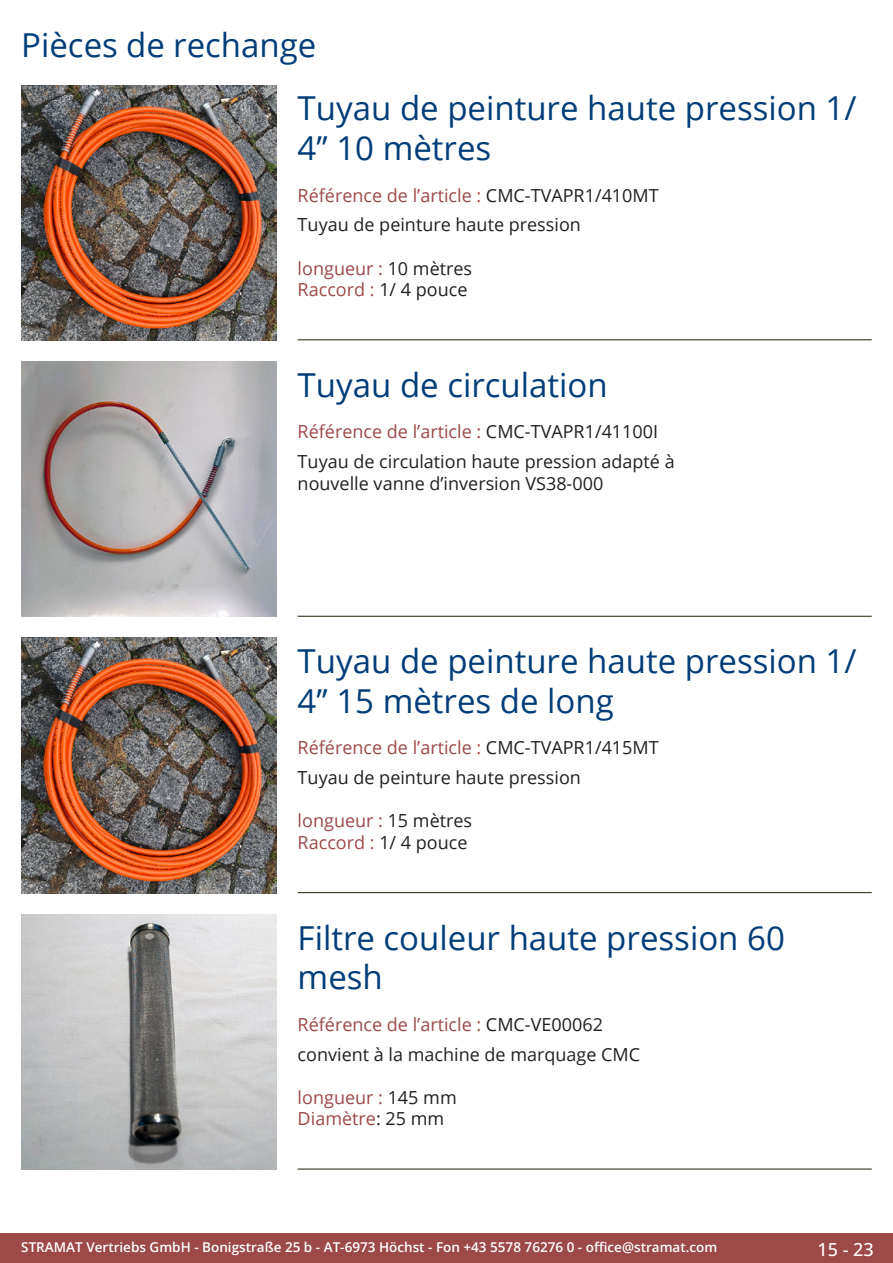
<style>
.page{position:relative;width:893px;height:1263px;background:#fff}
.page>*{position:absolute;margin:0;border:0;box-sizing:border-box;transform-origin:0 0}
.Produkttitel{font:33px/39.6px "Open Sans";color:#003d78}
.RastTitel{font:33px "Open Sans";color:#003d78}
.Beschreibung_Text{font:18px/21.6px "Open Sans";color:#231f20}
.TechDaten_Überschrif{font:18px "Open Sans";color:#9c4948}
.Beschreibung_Text-2{font:18px/21.6px "Open Sans";color:#9c4948}
.t1{font:500 18px "Open Sans";color:#fff}
.t2{font:600 13.5px "Open Sans";color:#fff}
.s1{color:#231f20}
</style>
<div class="page">
<div style="left:0;top:1233px;width:893px;height:30px;background:#9c4948"></div>
<hr style="left:298px;top:340px;width:574px;height:1px;background:#201d08">
<hr style="left:298px;top:616px;width:574px;height:1px;background:#201d08">
<hr style="left:298px;top:892px;width:574px;height:1px;background:#201d08">
<hr style="left:298px;top:1169px;width:574px;height:1px;background:#201d08">
<img style="left:21px;top:85px;width:255px;height:255px">
<img style="left:21px;top:361px;width:255px;height:256px">
<img style="left:21px;top:638px;width:255px;height:255px">
<img style="left:21px;top:914px;width:255px;height:255px">
<p class="RastTitel" style="left:21px;top:22px;width:297px">Pièces de rechange</p>
<p class="Produkttitel" style="left:298px;top:88px;width:560px">Tuyau de peinture haute pression 1/<br>4’’ 10 mètres</p>
<p class="TechDaten_Überschrif" style="left:298px;top:183px;width:363px">Référence de l’article : <span class="s1">CMC-TVAPR1/410MT</span></p>
<p class="Beschreibung_Text" style="left:298px;top:214px;width:285px">Tuyau de peinture haute pression</p>
<p class="Beschreibung_Text-2" style="left:298px;top:257px;width:176px">longueur : <span class="s1">10 mètres<br></span>Raccord : <span class="s1">1/ 4 pouce</span></p>
<p class="Produkttitel" style="left:298px;top:364px;width:312px">Tuyau de circulation</p>
<p class="TechDaten_Überschrif" style="left:298px;top:420px;width:362px">Référence de l’article : <span class="s1">CMC-TVAPR1/41100I</span></p>
<p class="Beschreibung_Text" style="left:298px;top:450px;width:379px">Tuyau de circulation haute pression adapté à nouvelle vanne d’inversion VS38-000</p>
<p class="Produkttitel" style="left:298px;top:640px;width:560px">Tuyau de peinture haute pression 1/<br>4’’ 15 mètres de long</p>
<p class="TechDaten_Überschrif" style="left:298px;top:735px;width:363px">Référence de l’article : <span class="s1">CMC-TVAPR1/415MT</span></p>
<p class="Beschreibung_Text" style="left:298px;top:766px;width:285px">Tuyau de peinture haute pression</p>
<p class="Beschreibung_Text-2" style="left:298px;top:810px;width:176px">longueur : <span class="s1">15 mètres<br></span>Raccord : <span class="s1">1/ 4 pouce</span></p>
<p class="Produkttitel" style="left:298px;top:917px;width:489px">Filtre couleur haute pression 60 mesh</p>
<p class="TechDaten_Überschrif" style="left:298px;top:1012px;width:307px">Référence de l’article : <span class="s1">CMC-VE00062</span></p>
<p class="Beschreibung_Text" style="left:298px;top:1043px;width:344px">convient à la machine de marquage CMC</p>
<p class="Beschreibung_Text-2" style="left:298px;top:1086px;width:161px">longueur : <span class="s1">145 mm<br></span>Diamètre<span class="s1">: 25 mm</span></p>
<p class="t2" style="left:21px;top:1238px;width:698px">STRAMAT Vertriebs GmbH - Bonigstraße 25 b - AT-6973 Höchst - Fon +43 5578 76276 0 - office@stramat.com</p>
<p class="t1" style="left:817px;top:1237px;width:58px">15 - 23</p>
</div>
